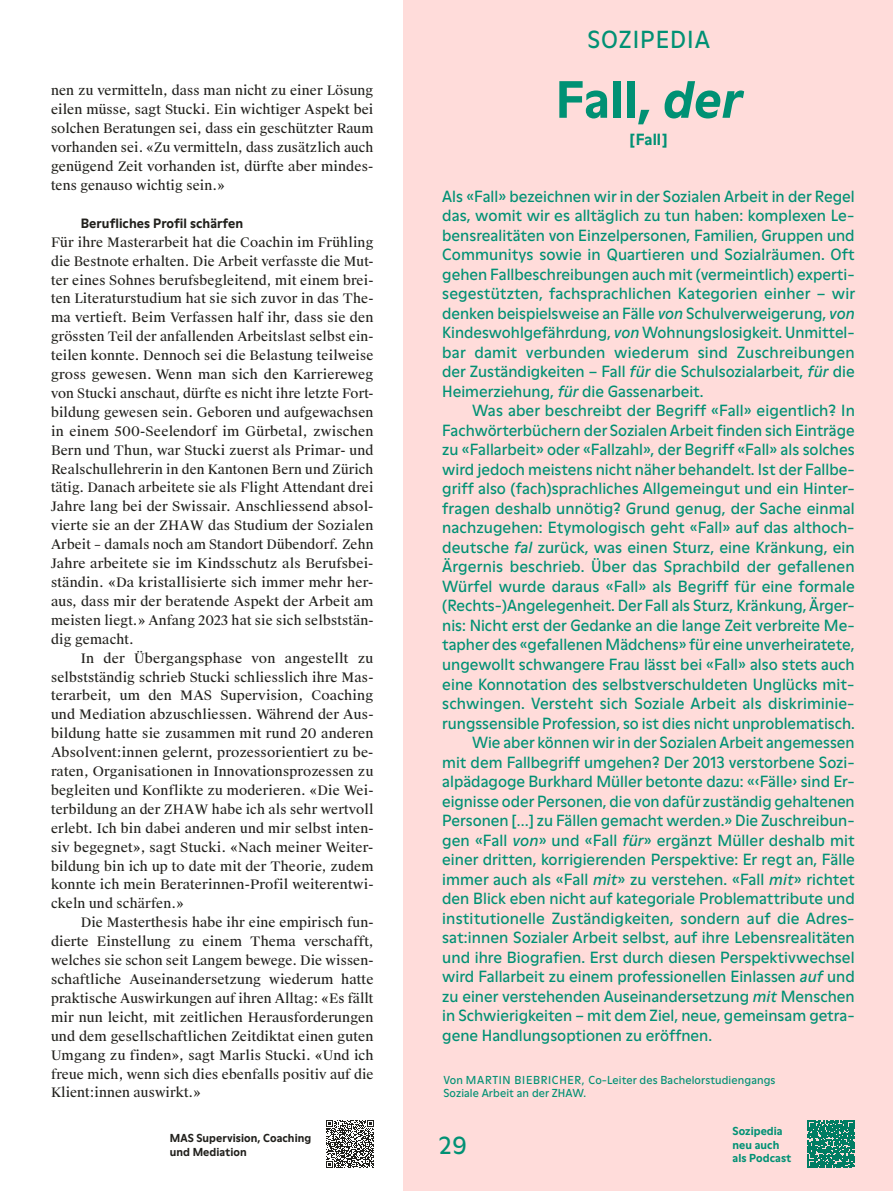
<style>
.page{position:relative;width:893px;height:1191px;background:#fff}
.page>*{position:absolute;margin:0;border:0;box-sizing:border-box;transform-origin:0 0}
.t1{font:700 51px "Moderne LL";color:#009174}
.t2{font:24px "Moderne LL";letter-spacing:.04em;color:#009174}
.t3{font:15.75px/19.5px "Moderne LL";color:#009174;text-align:justify}
.t4{font:700 15.75px "Moderne LL";color:#009174}
.t5{font:13.2px/18.9px "Suisse Works";letter-spacing:.005em;color:#21201c;text-align:justify}
.t6{font:700 13.2px "Moderne LL";letter-spacing:.005em;color:#21201c}
.t7{font:11.25px/13.8px "Moderne LL";letter-spacing:.01em;color:#009174}
.t8{font:700 11.25px/13.5px "Moderne LL";letter-spacing:.005em;color:#21201c}
.t9{font:700 11.25px/13.5px "Moderne LL";letter-spacing:.005em;color:#009174}
.s1{font-style:italic}
</style>
<div class="page">
<div style="left:404px;top:0;width:489px;height:1191px;background:#ffdcda"></div>
<svg style="left:326px;top:1120px;width:47px;height:48px"></svg>
<svg style="left:807px;top:1120px;width:48px;height:48px"></svg>
<p class="t5" style="left:51px;top:82px;width:324px">nen zu vermitteln, dass man nicht zu einer Lösung eilen müsse, sagt Stucki. Ein wichtiger Aspekt bei solchen Beratungen sei, dass ein geschützter Raum vorhanden sei. «Zu vermitteln, dass zusätzlich auch genügend Zeit vorhanden ist, dürfte aber mindes&shy;tens genauso wichtig sein.»</p>
<p class="t6" style="left:81px;top:214px;width:164px">Berufliches Profil schärfen</p>
<p class="t5" style="left:51px;top:233px;width:324px">Für ihre Masterarbeit hat die Coachin im Frühling die Bestnote erhalten. Die Arbeit verfasste die Mut&shy;ter eines Sohnes berufsbegleitend, mit einem brei&shy;ten Literaturstudium hat sie sich zuvor in das The&shy;ma vertieft. Beim Verfassen half ihr, dass sie den grössten Teil der anfallenden Arbeitslast selbst ein&shy;teilen konnte. Dennoch sei die Belastung teilweise gross gewesen. Wenn man sich den Karriereweg von Stucki anschaut, dürfte es nicht ihre letzte Fort&shy;bildung gewesen sein. Geboren und aufgewachsen in einem 500-Seelendorf im Gürbetal, zwischen Bern und Thun, war Stucki zuerst als Primar- und Realschullehrerin in den Kantonen Bern und Zürich tätig. Danach arbeitete sie als Flight Attendant drei Jahre lang bei der Swissair. Anschliessend absol&shy;vierte sie an der ZHAW das Studium der Sozialen Arbeit – damals noch am Standort Dübendorf. Zehn Jahre arbeitete sie im Kindsschutz als Berufsbei&shy;ständin. «Da kristallisierte sich immer mehr her&shy;aus, dass mir der beratende Aspekt der Arbeit am meisten liegt.» Anfang 2023 hat sie sich selbststän&shy;dig gemacht.</p>
<p class="t5" style="left:51px;top:649px;width:324px;text-indent:30px">In der Übergangsphase von angestellt zu selbstständig schrieb Stucki schliesslich ihre Mas&shy;terarbeit, um den MAS Supervision, Coaching und Mediation abzuschliessen. Während der Aus&shy;bildung hatte sie zusammen mit rund 20 anderen Absolvent:innen gelernt, prozessorientiert zu be&shy;raten, Organisationen in Innovationsprozessen zu begleiten und Konflikte zu moderieren. «Die Wei&shy;terbildung an der ZHAW habe ich als sehr wertvoll erlebt. Ich bin dabei anderen und mir selbst inten&shy;siv begegnet», sagt Stucki. «Nach meiner Weiter&shy;bildung bin ich up to date mit der Theorie, zudem konnte ich mein Beraterinnen-Profil weiterentwi&shy;ckeln und schärfen.»</p>
<p class="t5" style="left:51px;top:913px;width:324px;text-indent:30px">Die Masterthesis habe ihr eine empirisch fun&shy;dierte Einstellung zu einem Thema verschafft, welches sie schon seit Langem bewege. Die wissen&shy;schaftliche Auseinandersetzung wiederum hatte praktische Auswirkungen auf ihren Alltag: «Es fällt mir nun leicht, mit zeitlichen Herausforderungen und dem gesellschaftlichen Zeitdiktat einen guten Umgang zu finden», sagt Marlis Stucki. «Und ich freue mich, wenn sich dies ebenfalls positiv auf die Klient:innen auswirkt.»</p>
<h2 class="t2" style="left:587px;top:23px;width:124px">SOZIPEDIA</h2>
<h1 class="t1" style="left:556px;top:64px;width:188px">Fall, <span class="s1">der</span></h1>
<p class="t4" style="left:629px;top:128px;width:40px">[Fall]</p>
<p class="t3" style="left:442px;top:185px;width:414px">Als «Fall» bezeichnen wir in der Sozialen Arbeit in der Regel das, womit wir es alltäglich zu tun haben: komplexen Le&shy;bensrealitäten von Einzelpersonen, Familien, Gruppen und Communitys sowie in Quartieren und Sozialräumen. Oft gehen Fallbeschreibungen auch mit (vermeintlich) experti&shy;segestützten, fachsprachlichen Kategorien einher – wir denken beispielsweise an Fälle <span class="s1">von</span> Schulverweigerung, <span class="s1">von </span>Kindeswohlgefährdung, <span class="s1">von</span> Wohnungslosigkeit. Unmittel&shy;bar damit verbunden wiederum sind Zuschreibungen der Zuständigkeiten – Fall <span class="s1">für</span> die Schulsozialarbeit, <span class="s1">für</span> die Heimerziehung, <span class="s1">für</span> die Gassenarbeit.</p>
<p class="t3" style="left:472px;top:400px;width:384px">Was aber beschreibt der Begriff «Fall» eigentlich? In</p>
<p class="t3" style="left:442px;top:419px;width:414px">Fachwörterbüchern der Sozialen Arbeit finden sich Einträge</p>
<p class="t3" style="left:442px;top:439px;width:414px">zu «Fallarbeit» oder «Fallzahl», der Begriff «Fall» als solches</p>
<p class="t3" style="left:442px;top:458px;width:414px">wird jedoch meistens nicht näher behandelt. Ist der Fallbe-</p>
<p class="t3" style="left:442px;top:478px;width:414px">griff also (fach)sprachliches Allgemeingut und ein Hinter-</p>
<p class="t3" style="left:442px;top:497px;width:414px">fragen deshalb unnötig? Grund genug, der Sache einmal</p>
<p class="t3" style="left:442px;top:517px;width:414px">nachzugehen: Etymologisch geht «Fall» auf das althoch-</p>
<p class="t3" style="left:442px;top:536px;width:414px">deutsche <span class="s1">fal</span> zurück, was einen Sturz, eine Kränkung, ein</p>
<p class="t3" style="left:442px;top:556px;width:414px">Ärgernis beschrieb. Über das Sprachbild der gefallenen</p>
<p class="t3" style="left:442px;top:575px;width:414px">Würfel wurde daraus «Fall» als Begriff für eine formale</p>
<p class="t3" style="left:442px;top:595px;width:414px">(Rechts-)Angelegenheit. Der Fall als Sturz, Kränkung, Ärger-</p>
<p class="t3" style="left:442px;top:614px;width:414px">nis: Nicht erst der Gedanke an die lange Zeit verbreite Me-</p>
<p class="t3" style="left:442px;top:634px;width:414px">tapher des «gefallenen Mädchens» für eine unverheiratete,</p>
<p class="t3" style="left:442px;top:653px;width:414px">ungewollt schwangere Frau lässt bei «Fall» also stets auch</p>
<p class="t3" style="left:442px;top:673px;width:414px">eine Konnotation des selbstverschuldeten Unglücks mit-</p>
<p class="t3" style="left:442px;top:692px;width:414px">schwingen. Versteht sich Soziale Arbeit als diskriminie-</p>
<p class="t3" style="left:442px;top:712px;width:414px">rungssensible Profession, so ist dies nicht unproblematisch.</p>
<p class="t3" style="left:472px;top:731px;width:384px">Wie aber können wir in der Sozialen Arbeit angemessen</p>
<p class="t3" style="left:442px;top:751px;width:414px">mit dem Fallbegriff umgehen? Der 2013 verstorbene Sozi-</p>
<p class="t3" style="left:442px;top:770px;width:414px">alpädagoge Burkhard Müller betonte dazu: «‹Fälle› sind Er-</p>
<p class="t3" style="left:442px;top:790px;width:414px">eignisse oder Personen, die von dafür zuständig gehaltenen</p>
<p class="t3" style="left:442px;top:809px;width:414px">Personen […] zu Fällen gemacht werden.» Die Zuschreibun-</p>
<p class="t3" style="left:442px;top:829px;width:414px">gen «Fall <span class="s1">von</span>» und «Fall <span class="s1">für</span>» ergänzt Müller deshalb mit</p>
<p class="t3" style="left:442px;top:848px;width:414px">einer dritten, korrigierenden Perspektive: Er regt an, Fälle</p>
<p class="t3" style="left:442px;top:868px;width:414px">immer auch als «Fall <span class="s1">mit</span>» zu verstehen. «Fall <span class="s1">mit</span>» richtet</p>
<p class="t3" style="left:442px;top:887px;width:414px">den Blick eben nicht auf kategoriale Problemattribute und</p>
<p class="t3" style="left:442px;top:907px;width:414px">institutionelle Zuständigkeiten, sondern auf die Adres-</p>
<p class="t3" style="left:442px;top:926px;width:414px">sat:innen Sozialer Arbeit selbst, auf ihre Lebensrealitäten</p>
<p class="t3" style="left:442px;top:946px;width:414px">und ihre Biografien. Erst durch diesen Perspektivwechsel</p>
<p class="t3" style="left:442px;top:965px;width:414px">wird Fallarbeit zu einem professionellen Einlassen <span class="s1">auf</span> und</p>
<p class="t3" style="left:442px;top:985px;width:414px">zu einer verstehenden Auseinandersetzung <span class="s1">mit</span> Menschen</p>
<p class="t3" style="left:442px;top:1004px;width:414px">in Schwierigkeiten – mit dem Ziel, neue, gemeinsam getra-</p>
<p class="t3" style="left:442px;top:1024px;width:271px">gene Handlungsoptionen zu eröffnen.</p>
<p class="t7" style="left:443px;top:1071px;width:334px">Von MARTIN BIEBRICHER, Co-Leiter des Bachelorstudiengangs<br>Soziale Arbeit an der ZHAW.</p>
<p class="t8" style="left:170px;top:1130px;width:143px">MAS Supervision, Coaching und Mediation</p>
<p class="t9" style="left:733px;top:1123px;width:60px">Sozipedia neu auch als Podcast</p>
<h2 class="t2" style="left:439px;top:1128px;width:29px">29</h2>
</div>
